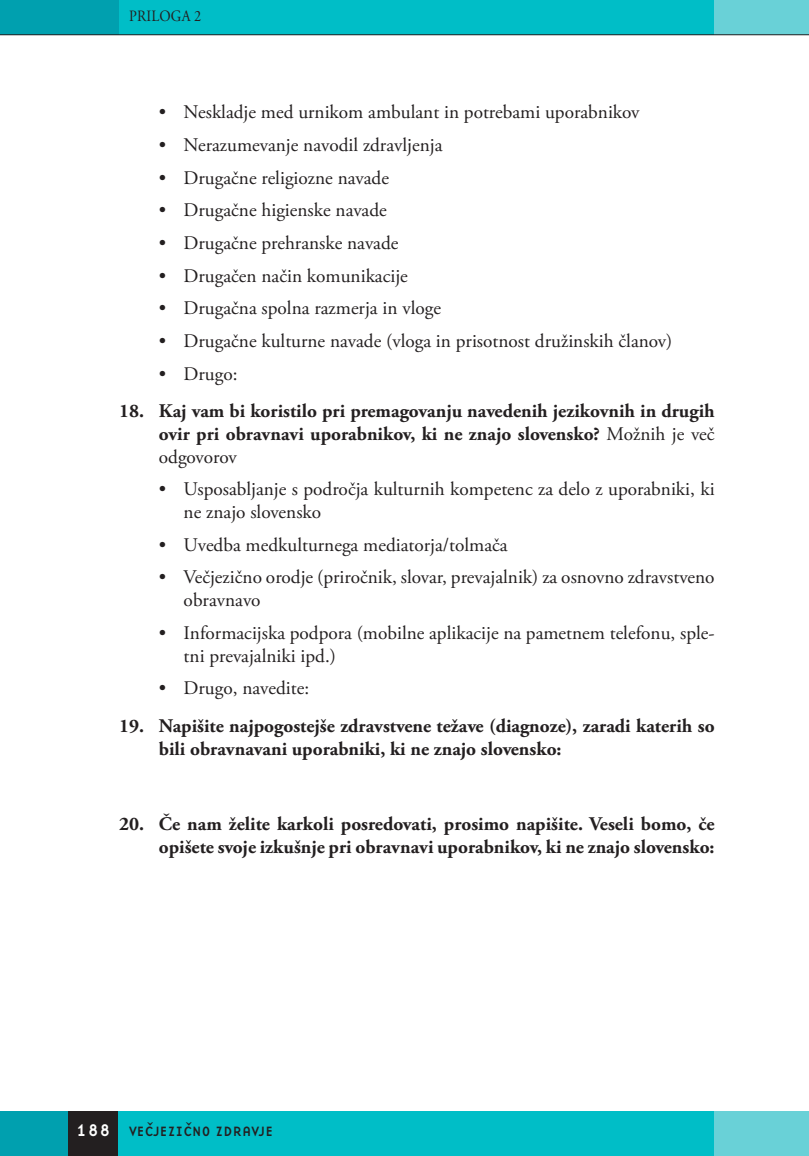
<style>
.page{position:relative;width:809px;height:1156px;background:#fff}
.page>*{position:absolute;margin:0;border:0;box-sizing:border-box;transform-origin:0 0}
.t1{font:19.25px/22.8px "Adobe Garamond Pro";color:#231f20}
.t2{font:700 19.25px/22.8px "Adobe Garamond Pro";color:#231f20;text-align:justify}
.t3{font:19.25px/22.8px "Adobe Garamond Pro";letter-spacing:-.02em;color:#231f20}
.t4{font:15.75px "Adobe Garamond Pro";letter-spacing:.015em;color:#231f20;scale:.9 1}
.t5{font:14px "Base Nine";color:#231f20}
.s1{font-weight:400}
.s2{font-size:17.5px;color:#fff}
</style>
<div class="page">
<div style="left:117px;top:0;width:597px;height:35px;background:#00bec7"></div>
<div style="left:714px;top:0;width:95px;height:35px;background:#69d1d7"></div>
<div style="left:0;top:0;width:119px;height:35px;background:#00a0af"></div>
<hr style="left:0;top:34px;width:809px;height:1px;background:#231f20">
<div style="left:118px;top:1111px;width:621px;height:45px;background:#00bec7"></div>
<div style="left:714px;top:1111px;width:95px;height:45px;background:#69d1d7"></div>
<div style="left:0;top:1111px;width:69px;height:45px;background:#00a0af"></div>
<div style="left:69px;top:1111px;width:49px;height:45px;background:#231f20"></div>
<p class="t4" style="left:129px;top:6px;width:81px">PRILOGA 2</p>
<p class="t1" style="left:159px;top:101px;width:482px">• Neskladje med urnikom ambulant in potrebami uporabnikov</p>
<p class="t1" style="left:159px;top:134px;width:285px">• Nerazumevanje navodil zdravljenja</p>
<p class="t1" style="left:159px;top:167px;width:232px">• Drugačne religiozne navade</p>
<p class="t1" style="left:159px;top:199px;width:229px">• Drugačne higienske navade</p>
<p class="t1" style="left:159px;top:232px;width:241px">• Drugačne prehranske navade</p>
<p class="t1" style="left:159px;top:265px;width:250px">• Drugačen način komunikacije</p>
<p class="t1" style="left:159px;top:297px;width:284px">• Drugačna spolna razmerja in vloge</p>
<p class="t1" style="left:159px;top:330px;width:515px">• Drugačne kulturne navade (vloga in prisotnost družinskih članov)</p>
<p class="t1" style="left:159px;top:363px;width:80px">• Drugo:</p>
<p class="t2" style="left:159px;top:400px;width:557px;text-indent:-40px">18. Kaj vam bi koristilo pri premagovanju navedenih jezikovnih in drugih ovir pri obravnavi uporabnikov, ki ne znajo slovensko? <span class="s1">Možnih je več odgovorov</span></p>
<p class="t3" style="left:184px;top:479px;width:532px;text-indent:-25px">• Usposabljanje s področja kulturnih kompetenc za delo z uporabniki, ki ne znajo slovensko</p>
<p class="t1" style="left:159px;top:534px;width:350px">• Uvedba medkulturnega mediatorja/tolmača</p>
<p class="t1" style="left:184px;top:567px;width:532px;text-indent:-25px">• Večjezično orodje (priročnik, slovar, prevajalnik) za osnovno zdravstveno obravnavo</p>
<p class="t1" style="left:184px;top:622px;width:532px;text-indent:-25px">• Informacijska podpora (mobilne aplikacije na pametnem telefonu, sple&shy;tni prevajalniki ipd.)</p>
<p class="t1" style="left:159px;top:677px;width:152px">• Drugo, navedite:</p>
<p class="t2" style="left:159px;top:715px;width:557px;text-indent:-40px">19. Napišite najpogostejše zdravstvene težave (diagnoze), zaradi katerih so bili obravnavani uporabniki, ki ne znajo slovensko:</p>
<p class="t2" style="left:119px;top:813px;width:597px;text-align:right">20. Če nam želite karkoli posredovati, prosimo napišite. Veseli bomo, če opišete svoje izkušnje pri obravnavi uporabnikov, ki ne znajo slovensko:</p>
<p class="t5" style="left:76px;top:1121px;width:199px"><span class="s2">188</span> VECˇJEZICˇNO ZDRAVJE</p>
</div>
